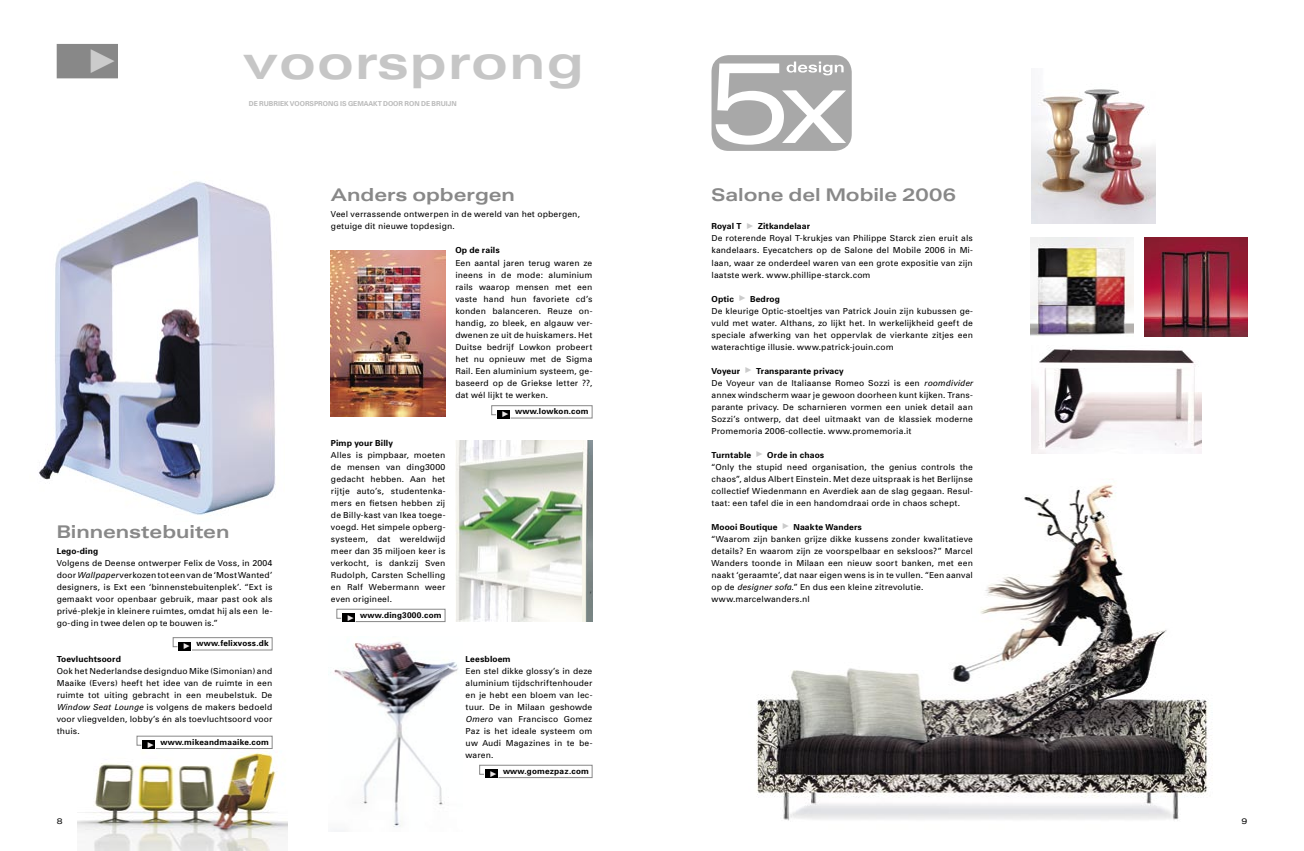
<style>
.page{position:relative;width:1304px;height:851px;background:#fff}
.page>*{position:absolute;margin:0;border:0;box-sizing:border-box;transform-origin:0 0}
.t1{font:700 48.2px "Audi Sans Ext";letter-spacing:.025em;color:#c6c6c6}
.t2{font:700 33.9px "Audi Sans Ext";color:#cbcbcb}
.t3{font:700 18px "Audi Sans Ext";letter-spacing:-.005em;color:#888}
.t4{font:8.5px/12px "Audi Sans";letter-spacing:.01em;color:#000}
.t5{font:700 8.5px "Audi Sans";letter-spacing:.01em;color:#000}
.t6{font:700 8.2px "Audi Sans";letter-spacing:.025em;color:#000}
.t7{font:8px "Audi Sans Ext";color:#000}
.t8{font:700 7px "Audi Sans";color:#bababa}
.s1{font-style:italic}
.s2{font-family:"Audi Sans Ext";font-size:8.3px;color:#eae6e6}
.s3{font-weight:700}
.s4{font-family:"Audi Sans Ext";font-weight:700;color:#cbcbcb}
</style>
<div class="page">
<img style="left:756px;top:484px;width:453px;height:337px">
<img style="left:39px;top:181px;width:237px;height:334px">
<img style="left:78px;top:751px;width:209px;height:99px">
<svg style="left:711px;top:55px;width:141px;height:96px"></svg>
<svg style="left:336px;top:608px;width:110px;height:14px"></svg>
<div style="left:342px;top:613px;width:13px;height:8px;background:#000"></div>
<img style="left:331px;top:250px;width:114px;height:167px">
<img style="left:455px;top:440px;width:137px;height:181px">
<img style="left:334px;top:642px;width:124px;height:189px">
<img style="left:1031px;top:89px;width:125px;height:134px">
<img style="left:1031px;top:237px;width:103px;height:99px">
<img style="left:1144px;top:237px;width:103px;height:100px">
<img style="left:1031px;top:347px;width:170px;height:106px">
<svg style="left:172px;top:637px;width:101px;height:13px"></svg>
<div style="left:178px;top:642px;width:13px;height:8px;background:#000"></div>
<svg style="left:136px;top:735px;width:137px;height:14px"></svg>
<div style="left:142px;top:740px;width:13px;height:8px;background:#000"></div>
<div style="left:58px;top:45px;width:59px;height:32px;background:#888"></div>
<div style="left:57px;top:44px;width:61px;height:34px;border:3px solid #888"></div>
<svg style="left:479px;top:764px;width:114px;height:14px"></svg>
<div style="left:485px;top:769px;width:12px;height:8px;background:#000"></div>
<svg style="left:491px;top:405px;width:102px;height:13px"></svg>
<div style="left:497px;top:410px;width:12px;height:8px;background:#000"></div>
<h2 class="t2" style="left:88px;top:40px;width:28px">•</h2>
<h1 class="t1" style="left:243px;top:32px;width:342px">voorsprong</h1>
<p class="t8" style="left:249px;top:99px;width:209px">DE RUBRIEK VOORSPRONG IS GEMAAKT DOOR RON DE BRUIJN</p>
<h3 class="t3" style="left:331px;top:183px;width:186px">Anders opbergen</h3>
<p class="t4" style="left:331px;top:208px;width:251px">Veel verrassende ontwerpen in de wereld van het opbergen, getuige dit nieuwe topdesign.</p>
<h3 class="t3" style="left:57px;top:521px;width:174px">Binnenstebuiten</h3>
<p class="t5" style="left:57px;top:545px;width:43px">Lego-ding</p>
<p class="t4" style="left:57px;top:556px;width:217px;text-align:justify">Volgens de Deense ontwerper Felix de Voss, in 2004 door <span class="s1">Wallpaper</span> verkozen tot een van de ‘Most Wanted’ designers, is Ext een ‘binnenstebuitenplek’. “Ext is gemaakt voor openbaar gebruik, maar past ook als privé-plekje in kleinere ruimtes, omdat hij als een le&shy;go-ding in twee delen op te bouwen is.”</p>
<p class="t5" style="left:57px;top:653px;width:66px">Toevluchtsoord</p>
<p class="t4" style="left:57px;top:664px;width:217px;text-align:justify">Ook het Nederlandse designduo Mike (Simonian) and Maaike (Evers) heeft het idee van de ruimte in een ruimte tot uiting gebracht in een meubelstuk. De <span class="s1">Window Seat Lounge</span> is volgens de makers bedoeld voor vliegvelden, lobby’s én als toevluchtsoord voor thuis.</p>
<p class="t6" style="left:183px;top:638px;width:87px"><span class="s2">•</span> www.felixvoss.dk</p>
<p class="t6" style="left:147px;top:736px;width:123px"><span class="s2">•</span> www.mikeandmaaike.com</p>
<p class="t5" style="left:331px;top:437px;width:63px">Pimp your Billy</p>
<p class="t4" style="left:331px;top:448px;width:116px;text-align:justify">Alles is pimpbaar, moeten de mensen van ding3000 gedacht hebben. Aan het rijtje auto’s, studentenka&shy;mers en fietsen hebben zij de Billy-kast van Ikea toege&shy;voegd. Het simpele opberg&shy;systeem, dat wereldwijd meer dan 35 miljoen keer is verkocht, is dankzij Sven Rudolph, Carsten Schelling en Ralf Webermann weer even origineel.</p>
<p class="t6" style="left:347px;top:610px;width:96px"><span class="s2">•</span> www.ding3000.com</p>
<p class="t5" style="left:455px;top:245px;width:46px">Op de rails</p>
<p class="t4" style="left:455px;top:256px;width:139px;text-align:justify">Een aantal jaren terug waren ze ineens in de mode: aluminium rails waarop mensen met een vaste hand hun favoriete cd’s konden balanceren. Reuze on&shy;handig, zo bleek, en algauw ver&shy;dwenen ze uit de huiskamers. Het Duitse bedrijf Lowkon probeert het nu opnieuw met de Sigma Rail. Een aluminium systeem, ge&shy;baseerd op de Griekse letter ??, dat wél lijkt te werken.</p>
<p class="t6" style="left:502px;top:406px;width:88px"><span class="s2">•</span> www.lowkon.com</p>
<p class="t5" style="left:466px;top:653px;width:47px">Leesbloem</p>
<p class="t4" style="left:466px;top:664px;width:128px;text-align:justify">Een stel dikke glossy’s in deze aluminium tijdschriftenhouder en je hebt een bloem van lec&shy;tuur. De in Milaan geshowde <span class="s1">Omero</span> van Francisco Gomez Paz is het ideale systeem om uw Audi Magazines in te be&shy;waren.</p>
<p class="t6" style="left:490px;top:766px;width:100px"><span class="s2">•</span> www.gomezpaz.com</p>
<h3 class="t3" style="left:711px;top:183px;width:246px">Salone del Mobile 2006</h3>
<p class="t4" style="left:711px;top:220px;width:263px"><span class="s3">Royal T</span> <span class="s4">•</span> <span class="s3">Zitkandelaar<br></span>De roterende Royal T-krukjes van Philippe Starck zien eruit als kandelaars. Eyecatchers op de Salone del Mobile 2006 in Mi&shy;laan, waar ze onderdeel waren van een grote expositie van zijn laatste werk. www.phillipe-starck.com</p>
<p class="t4" style="left:711px;top:292px;width:263px"><span class="s3">Optic</span> <span class="s4">•</span> <span class="s3">Bedrog<br></span>De kleurige Optic-stoeltjes van Patrick Jouin zijn kubussen ge&shy;vuld met water. Althans, zo lijkt het. In werkelijkheid geeft de speciale afwerking van het oppervlak de vierkante zitjes een waterachtige illusie. www.patrick-jouin.com</p>
<p class="t4" style="left:711px;top:364px;width:263px"><span class="s3">Voyeur</span> <span class="s4">•</span> <span class="s3">Transparante privacy<br></span>De Voyeur van de Italiaanse Romeo Sozzi is een <span class="s1">roomdivider </span>annex windscherm waar je gewoon doorheen kunt kijken. Trans&shy;parante privacy. De scharnieren vormen een uniek detail aan Sozzi’s ontwerp, dat deel uitmaakt van de klassiek moderne Promemoria 2006-collectie. www.promemoria.it</p>
<p class="t4" style="left:711px;top:448px;width:263px"><span class="s3">Turntable</span> <span class="s4">•</span> <span class="s3">Orde in chaos<br></span>“Only the stupid need organisation, the genius controls the chaos”, aldus Albert Einstein. Met deze uitspraak is het Berlijnse collectief Wiedenmann en Averdiek aan de slag gegaan. Resul&shy;taat: een tafel die in een handomdraai orde in chaos schept.</p>
<p class="t4" style="left:711px;top:520px;width:263px"><span class="s3">Moooi Boutique</span> <span class="s4">•</span> <span class="s3">Naakte Wanders<br></span>“Waarom zijn banken grijze dikke kussens zonder kwalitatieve details? En waarom zijn ze voorspelbaar en seksloos?” Marcel Wanders toonde in Milaan een nieuw soort banken, met een naakt ‘geraamte’, dat naar eigen wens is in te vullen. “Een aanval op de <span class="s1">designer sofa</span>.” En dus een kleine zitrevolutie. www.marcelwanders.nl</p>
<p class="t7" style="left:57px;top:816px;width:7px">8</p>
<p class="t7" style="left:1241px;top:816px;width:7px">9</p>
</div>
